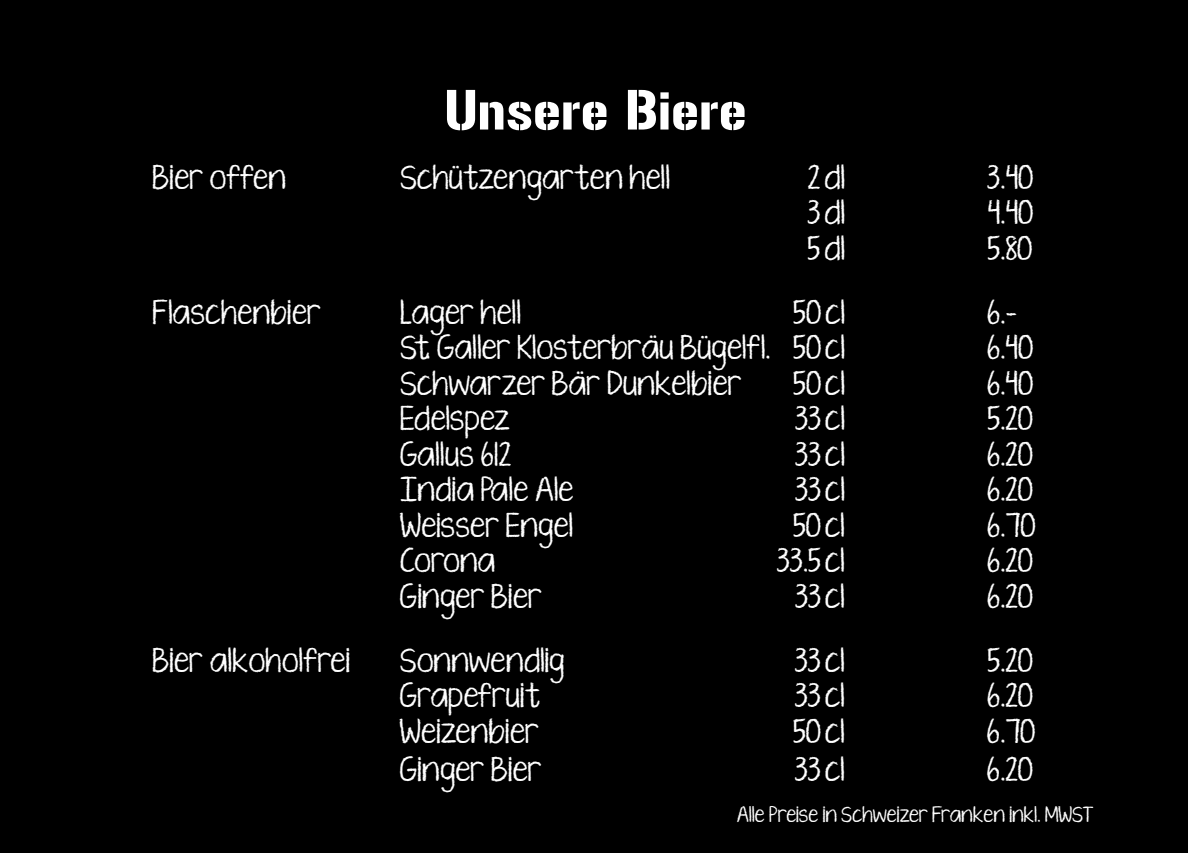
<style>
.page{position:relative;width:1188px;height:853px;background:#fff}
.page>*{position:absolute;margin:0;border:0;box-sizing:border-box;transform-origin:0 0}
.t1{font:50px "Gunplay";color:#fff}
.t2{font:25px "KG Ten Thousand Reasons Alt";color:#fff}
.t3{font:16.25px "KG Ten Thousand Reasons Alt";color:#fff}
</style>
<div class="page">
<div style="left:0;top:0;width:1188px;height:852px;background:#000"></div>
<h1 class="t1" style="left:444px;top:89px;width:303px">Unsere Biere</h1>
<p class="t2" style="left:152px;top:163px;width:135px">Bier offen</p>
<p class="t2" style="left:400px;top:163px;width:272px">Schützengarten hell</p>
<p class="t2" style="left:808px;top:163px;width:39px">2 dl</p>
<p class="t2" style="left:987px;top:163px;width:48px">3.40</p>
<p class="t2" style="left:807px;top:199px;width:39px">3 dl</p>
<p class="t2" style="left:987px;top:199px;width:47px">4.40</p>
<p class="t2" style="left:807px;top:234px;width:39px">5 dl</p>
<p class="t2" style="left:987px;top:234px;width:46px">5.80</p>
<p class="t2" style="left:153px;top:298px;width:170px">Flaschenbier</p>
<p class="t2" style="left:400px;top:298px;width:123px">Lager hell</p>
<p class="t2" style="left:793px;top:298px;width:53px">50 cl</p>
<p class="t2" style="left:987px;top:298px;width:31px">6.–</p>
<p class="t2" style="left:400px;top:333px;width:447px">St. Galler Klosterbräu Bügelfl. 50 cl</p>
<p class="t2" style="left:987px;top:333px;width:48px">6.40</p>
<p class="t2" style="left:400px;top:369px;width:343px">Schwarzer Bär Dunkelbier</p>
<p class="t2" style="left:793px;top:369px;width:53px">50 cl</p>
<p class="t2" style="left:987px;top:369px;width:48px">6.40</p>
<p class="t2" style="left:400px;top:404px;width:111px">Edelspez</p>
<p class="t2" style="left:795px;top:404px;width:52px">33 cl</p>
<p class="t2" style="left:987px;top:404px;width:47px">5.20</p>
<p class="t2" style="left:400px;top:440px;width:113px">Gallus 612</p>
<p class="t2" style="left:795px;top:440px;width:52px">33 cl</p>
<p class="t2" style="left:987px;top:440px;width:47px">6.20</p>
<p class="t2" style="left:400px;top:475px;width:175px">India Pale Ale</p>
<p class="t2" style="left:795px;top:475px;width:52px">33 cl</p>
<p class="t2" style="left:987px;top:475px;width:47px">6.20</p>
<p class="t2" style="left:400px;top:511px;width:175px">Weisser Engel</p>
<p class="t2" style="left:793px;top:511px;width:53px">50 cl</p>
<p class="t2" style="left:987px;top:511px;width:50px">6.70</p>
<p class="t2" style="left:400px;top:546px;width:97px">Corona</p>
<p class="t2" style="left:777px;top:546px;width:70px">33.5 cl</p>
<p class="t2" style="left:987px;top:546px;width:47px">6.20</p>
<p class="t2" style="left:400px;top:582px;width:143px">Ginger Bier</p>
<p class="t2" style="left:795px;top:582px;width:52px">33 cl</p>
<p class="t2" style="left:987px;top:582px;width:47px">6.20</p>
<p class="t2" style="left:152px;top:646px;width:199px">Bier alkoholfrei</p>
<p class="t2" style="left:400px;top:646px;width:166px">Sonnwendlig</p>
<p class="t2" style="left:795px;top:646px;width:52px">33 cl</p>
<p class="t2" style="left:987px;top:646px;width:47px">5.20</p>
<p class="t2" style="left:400px;top:681px;width:142px">Grapefruit</p>
<p class="t2" style="left:795px;top:681px;width:52px">33 cl</p>
<p class="t2" style="left:987px;top:681px;width:47px">6.20</p>
<p class="t2" style="left:400px;top:717px;width:140px">Weizenbier</p>
<p class="t2" style="left:793px;top:717px;width:53px">50 cl</p>
<p class="t2" style="left:987px;top:717px;width:50px">6.70</p>
<p class="t2" style="left:400px;top:754px;width:143px">Ginger Bier</p>
<p class="t2" style="left:795px;top:754px;width:52px">33 cl</p>
<p class="t2" style="left:987px;top:754px;width:47px">6.20</p>
<p class="t3" style="left:736px;top:806px;width:358px">Alle Preise in Schweizer Franken inkl. MWST</p>
</div>
